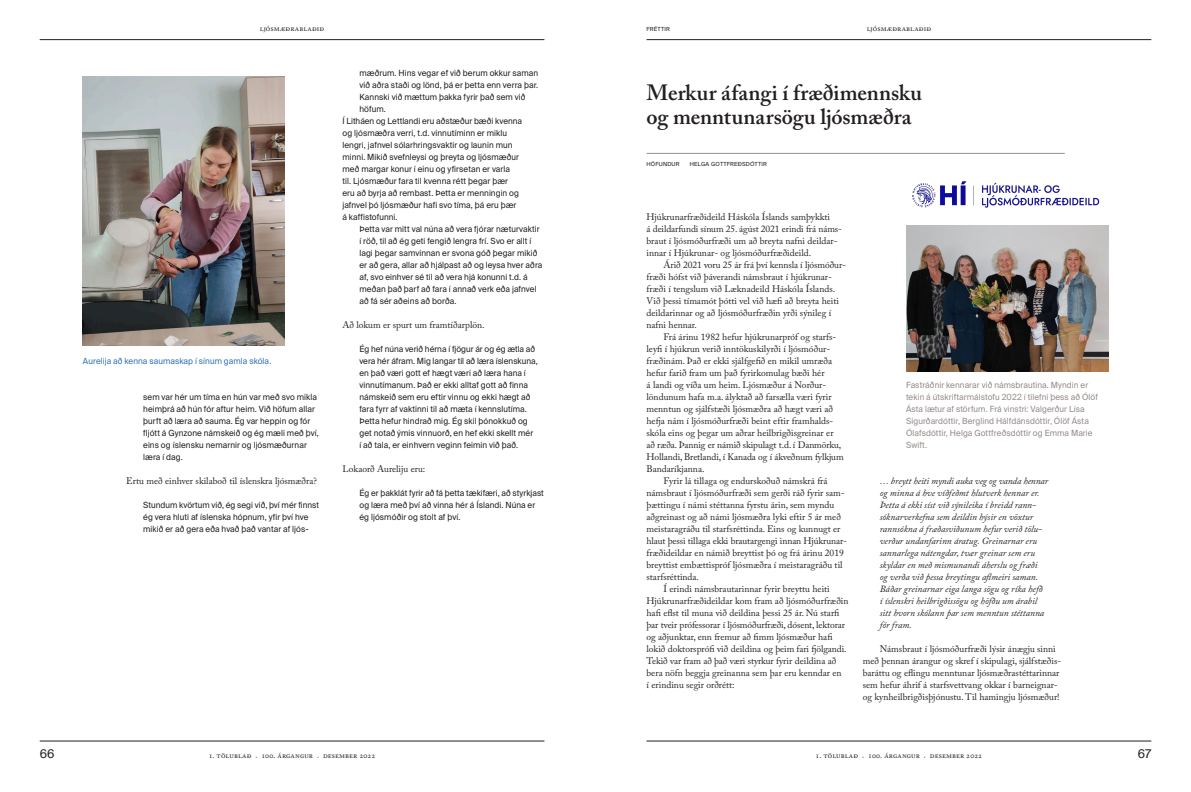
<style>
.page{position:relative;width:1191px;height:792px;background:#fff}
.page>*{position:absolute;margin:0;border:0;box-sizing:border-box;transform-origin:0 0}
.t1{font:600 22px/24px "Adobe Caslon Pro";color:#231f20}
.t2{font:12px "Suisse Intl";color:#231f20}
.t3{font:9.5px/12px "Adobe Caslon Pro";letter-spacing:-.02em;color:#231f20}
.t4{font:italic 9.5px/12px "Adobe Caslon Pro";color:#231f20}
.t5{font:9.5px "Adobe Caslon Pro";color:#231f20}
.t6{font:8.5px/12px "Suisse Intl";letter-spacing:.01em;color:#231f20;scale:.96 1}
.t7{font:8.5px/12px "Suisse Intl";letter-spacing:.01em;color:#958c8b;scale:.96 1}
.t8{font:8.5px "Suisse Intl";letter-spacing:.01em;color:#2f74ba;scale:.96 1}
.t9{font:8px "Adobe Caslon Pro";letter-spacing:.015em;color:#231f20}
.t10{font:5.6px "Suisse Intl";letter-spacing:.03em;color:#231f20}
</style>
<div class="page">
<hr style="left:646px;top:39px;width:505px;height:1px;background:#231f20">
<hr style="left:646px;top:741px;width:505px;height:1px;background:#231f20">
<hr style="left:40px;top:39px;width:504px;height:1px;background:#231f20">
<hr style="left:40px;top:741px;width:504px;height:1px;background:#231f20">
<img style="left:83px;top:76px;width:202px;height:270px">
<hr style="left:646px;top:153px;width:418px;height:1px;background:#958c8b">
<img style="left:912px;top:181px;width:188px;height:27px">
<img style="left:906px;top:226px;width:202px;height:145px">
<p class="t9" style="left:260px;top:24px;width:66px">ljósmæðrablaðið</p>
<p class="t9" style="left:866px;top:24px;width:66px">ljósmæðrablaðið</p>
<p class="t10" style="left:646px;top:26px;width:25px">FRÉTTIR</p>
<p class="t8" style="left:83px;top:356px;width:198px">Aurelija að kenna saumaskap í sínum gamla skóla.</p>
<p class="t6" style="left:143px;top:391px;width:184px">sem var hér um tíma en hún var með svo mikla heimþrá að hún fór aftur heim. Við höfum allar þurft að læra að sauma. Ég var heppin og fór fljótt á Gynzone námskeið og ég mæli með því, eins og íslensku nemarnir og ljósmæðurnar læra í dag.</p>
<p class="t3" style="left:126px;top:474px;width:192px">Ertu með einhver skilaboð til íslenskra ljósmæðra?</p>
<p class="t6" style="left:143px;top:499px;width:185px">Stundum kvörtum við, ég segi við, því mér finnst ég vera hluti af íslenska hópnum, yfir því hve mikið er að gera eða hvað það vantar af ljós-</p>
<p class="t6" style="left:359px;top:67px;width:188px">mæðrum. Hins vegar ef við berum okkur saman</p>
<p class="t6" style="left:359px;top:79px;width:188px">við aðra staði og lönd, þá er þetta enn verra þar.</p>
<p class="t6" style="left:359px;top:91px;width:174px">Kannski við mættum þakka fyrir það sem við</p>
<p class="t6" style="left:359px;top:103px;width:29px">höfum.</p>
<p class="t6" style="left:342px;top:115px;width:189px">Í Litháen og Lettlandi eru aðstæður bæði kvenna</p>
<p class="t6" style="left:342px;top:127px;width:173px">og ljósmæðra verri, t.d. vinnutíminn er miklu</p>
<p class="t6" style="left:342px;top:139px;width:179px">lengri, jafnvel sólarhringsvaktir og launin mun</p>
<p class="t6" style="left:342px;top:151px;width:185px">minni. Mikið svefnleysi og þreyta og ljósmæður</p>
<p class="t6" style="left:342px;top:163px;width:176px">með margar konur í einu og yfirsetan er varla</p>
<p class="t6" style="left:342px;top:175px;width:174px">til. Ljósmæður fara til kvenna rétt þegar þær</p>
<p class="t6" style="left:342px;top:187px;width:185px">eru að byrja að rembast. Þetta er menningin og</p>
<p class="t6" style="left:342px;top:199px;width:183px">jafnvel þó ljósmæður hafi svo tíma, þá eru þær</p>
<p class="t6" style="left:342px;top:211px;width:59px">á kaffistofunni.</p>
<p class="t6" style="left:359px;top:223px;width:189px">Þetta var mitt val núna að vera fjórar næturvaktir</p>
<p class="t6" style="left:359px;top:235px;width:181px">í röð, til að ég geti fengið lengra frí. Svo er allt í</p>
<p class="t6" style="left:359px;top:247px;width:187px">lagi þegar samvinnan er svona góð þegar mikið</p>
<p class="t6" style="left:359px;top:259px;width:192px">er að gera, allar að hjálpast að og leysa hver aðra</p>
<p class="t6" style="left:359px;top:271px;width:177px">af, svo einhver sé til að vera hjá konunni t.d. á</p>
<p class="t6" style="left:359px;top:283px;width:186px">meðan það þarf að fara í annað verk eða jafnvel</p>
<p class="t6" style="left:359px;top:295px;width:103px">að fá sér aðeins að borða.</p>
<p class="t3" style="left:342px;top:318px;width:144px">Að lokum er spurt um framtíðarplön.</p>
<p class="t6" style="left:359px;top:343px;width:187px">Ég hef núna verið hérna í fjögur ár og ég ætla að vera hér áfram. Mig langar til að læra íslenskuna, en það væri gott ef hægt væri að læra hana í vinnutímanum. Það er ekki alltaf gott að finna námskeið sem eru eftir vinnu og ekki hægt að fara fyrr af vaktinni til að mæta í kennslutíma.<br>Þetta hefur hindrað mig. Ég skil þónokkuð og get notað ýmis vinnuorð, en hef ekki skellt mér<br>í að tala, er einhvern veginn feimin við það.</p>
<p class="t3" style="left:342px;top:462px;width:84px">Lokaorð Aureliju eru:</p>
<p class="t6" style="left:359px;top:487px;width:194px">Ég er þakklát fyrir að fá þetta tækifæri, að styrkjast og læra með því að vinna hér á Íslandi. Núna er ég ljósmóðir og stolt af því.</p>
<h1 class="t1" style="left:646px;top:80px;width:277px">Merkur áfangi í fræðimennsku og menntunarsögu ljósmæðra</h1>
<p class="t10" style="left:646px;top:160px;width:35px">HÖFUNDUR</p>
<p class="t10" style="left:690px;top:160px;width:79px">HELGA GOTTFREÐSDÓTTIR</p>
<p class="t3" style="left:646px;top:210px;width:197px">Hjúkrunarfræðideild Háskóla Íslands samþykkti<br>á deildarfundi sínum 25. ágúst 2021 erindi frá náms&shy;braut í ljósmóðurfræði um að breyta nafni deildar&shy;innar í Hjúkrunar- og ljósmóðurfræðideild.</p>
<p class="t3" style="left:646px;top:258px;width:201px;text-indent:17px">Árið 2021 voru 25 ár frá því kennsla í ljósmóður&shy;fræði hófst við þáverandi námsbraut í hjúkrunar&shy;fræði í tengslum við Læknadeild Háskóla Íslands.<br>Við þessi tímamót þótti vel við hæfi að breyta heiti deildarinnar og að ljósmóðurfræðin yrði sýnileg í nafni hennar.</p>
<p class="t5" style="left:663px;top:331px;width:172px">Frá árinu 1982 hefur hjúkrunarpróf og starfs--</p>
<p class="t3" style="left:646px;top:342px;width:185px">leyfi í hjúkrun verið inntökuskilyrði í ljósmóður-</p>
<p class="t3" style="left:646px;top:354px;width:187px">fræðinám. Það er ekki sjálfgefið en mikil umræða</p>
<p class="t3" style="left:646px;top:366px;width:179px">hefur farið fram um það fyrirkomulag bæði hér</p>
<p class="t3" style="left:646px;top:378px;width:181px">á landi og víða um heim. Ljósmæður á Norður-</p>
<p class="t3" style="left:646px;top:390px;width:187px">löndunum hafa m.a. ályktað að farsælla væri fyrir</p>
<p class="t3" style="left:646px;top:402px;width:188px">menntun og sjálfstæði ljósmæðra að hægt væri að</p>
<p class="t3" style="left:646px;top:414px;width:188px">hefja nám í ljósmóðurfræði beint eftir framhalds-</p>
<p class="t3" style="left:646px;top:426px;width:188px">skóla eins og þegar um aðrar heilbrigðisgreinar er</p>
<p class="t3" style="left:646px;top:438px;width:196px">að ræða. Þannig er námið skipulagt t.d. í Danmörku,</p>
<p class="t3" style="left:646px;top:450px;width:199px">Hollandi, Bretlandi, í Kanada og í ákveðnum fylkjum</p>
<p class="t3" style="left:646px;top:462px;width:59px">Bandaríkjanna.</p>
<p class="t3" style="left:663px;top:474px;width:166px">Fyrir lá tillaga og endurskoðuð námskrá frá</p>
<p class="t3" style="left:646px;top:486px;width:200px">námsbraut í ljósmóðurfræði sem gerði ráð fyrir sam-</p>
<p class="t3" style="left:646px;top:498px;width:189px">þættingu í námi stéttanna fyrstu árin, sem myndu</p>
<p class="t3" style="left:646px;top:510px;width:196px">aðgreinast og að námi ljósmæðra lyki eftir 5 ár með</p>
<p class="t3" style="left:646px;top:522px;width:195px">meistaragráðu til starfsréttinda. Eins og kunnugt er</p>
<p class="t3" style="left:646px;top:534px;width:202px">hlaut þessi tillaga ekki brautargengi innan Hjúkrunar-</p>
<p class="t5" style="left:646px;top:547px;width:199px">fræðideildar en námið breyttist þó og frá árinu 2019</p>
<p class="t3" style="left:646px;top:558px;width:198px">breyttist embættispróf ljósmæðra í meistaragráðu til</p>
<p class="t3" style="left:646px;top:570px;width:54px">starfsréttinda.</p>
<p class="t3" style="left:663px;top:582px;width:168px">Í erindi námsbrautarinnar fyrir breyttu heiti</p>
<p class="t3" style="left:646px;top:594px;width:203px">Hjúkrunarfræðideildar kom fram að ljósmóðurfræðin</p>
<p class="t3" style="left:646px;top:606px;width:194px">hafi eflst til muna við deildina þessi 25 ár. Nú starfi</p>
<p class="t3" style="left:646px;top:618px;width:200px">þar tveir prófessorar í ljósmóðurfræði, dósent, lektorar</p>
<p class="t3" style="left:646px;top:630px;width:187px">og aðjunktar, enn fremur að fimm ljósmæður hafi</p>
<p class="t3" style="left:646px;top:642px;width:202px">lokið doktorsprófi við deildina og þeim fari fjölgandi.</p>
<p class="t3" style="left:646px;top:654px;width:191px">Tekið var fram að það væri styrkur fyrir deildina að</p>
<p class="t3" style="left:646px;top:666px;width:197px">bera nöfn beggja greinanna sem þar eru kenndar en</p>
<p class="t3" style="left:646px;top:678px;width:90px">í erindinu segir orðrétt:</p>
<p class="t7" style="left:906px;top:379px;width:201px">Fastráðnir kennarar við námsbrautina. Myndin er tekin á útskriftarmálstofu 2022 í tilefni þess að Ólöf Ásta lætur af störfum. Frá vinstri: Valgerður Lísa Sigurðardóttir, Berglind Hálfdánsdóttir, Ólöf Ásta Ólafsdóttir, Helga Gottfreðsdóttir og Emma Marie Swift.</p>
<p class="t4" style="left:879px;top:474px;width:170px">… breytt heiti myndi auka veg og vanda hennar og minna á hve víðfeðmt hlutverk hennar er.<br>Þetta á ekki síst við sýnileika í breidd rann&shy;sóknarverkefna sem deildin hýsir en vöxtur rannsókna á fræðasviðunum hefur verið tölu&shy;verður undanfarinn áratug. Greinarnar eru sannarlega nátengdar, tvær greinar sem eru skyldar en með mismunandi áherslu og fræði<br>og verða við þessa breytingu aflmeiri saman.<br>Báðar greinarnar eiga langa sögu og ríka hefð<br>í íslenskri heilbrigðissögu og höfðu um árabil sitt hvorn skólann þar sem menntun stéttanna fór fram.</p>
<p class="t3" style="left:862px;top:642px;width:200px;text-indent:17px">Námsbraut í ljósmóðurfræði lýsir ánægju sinni með þennan árangur og skref í skipulagi, sjálfstæðis&shy;baráttu og eflingu menntunar ljósmæðrastéttarinnar sem hefur áhrif á starfsvettvang okkar í barneignar&shy;og kynheilbrigðisþjónustu. Til hamingju ljósmæður!</p>
<p class="t2" style="left:40px;top:747px;width:16px">66</p>
<p class="t9" style="left:209px;top:751px;width:168px">1. tölublað · 100. árgangur · desember 2022</p>
<p class="t9" style="left:815px;top:751px;width:168px">1. tölublað · 100. árgangur · desember 2022</p>
<p class="t2" style="left:1137px;top:747px;width:15px">67</p>
</div>
